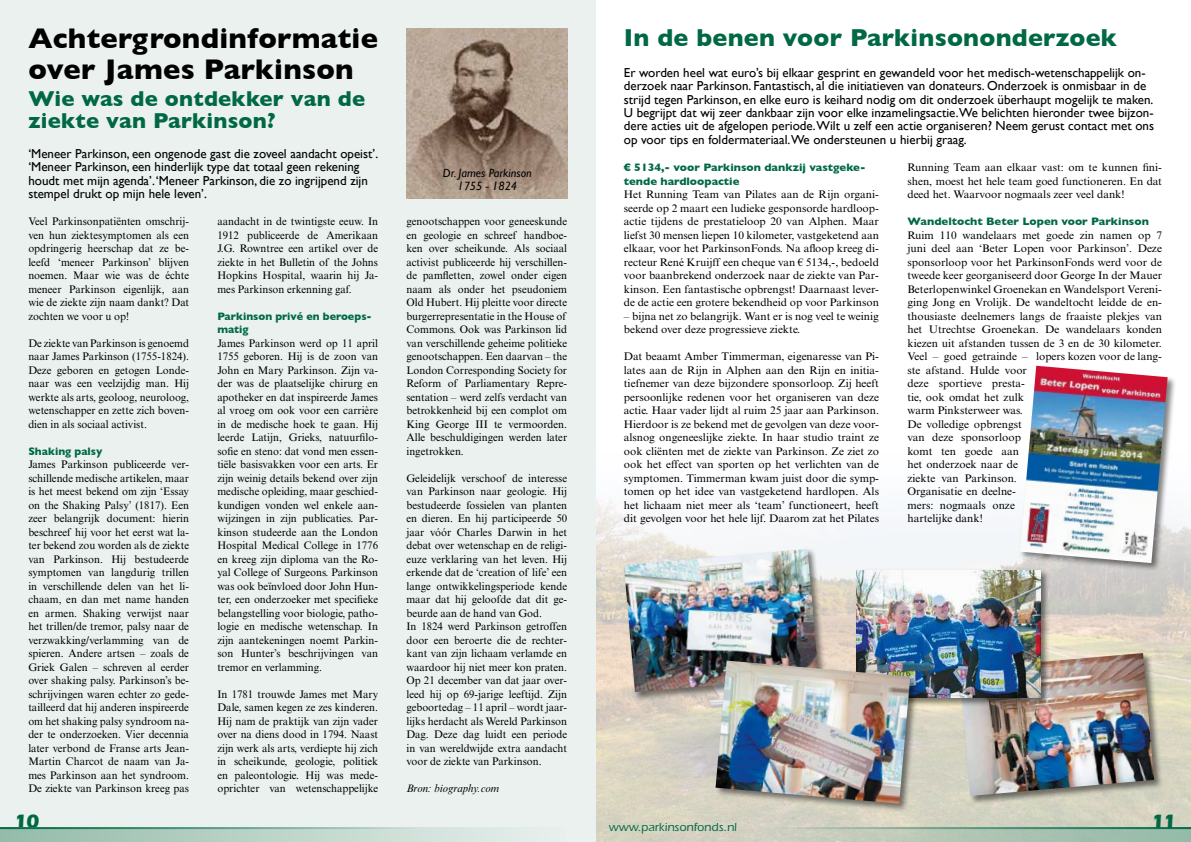
<style>
.page{position:relative;width:1191px;height:842px;background:#fff}
.page>*{position:absolute;margin:0;border:0;box-sizing:border-box;transform-origin:0 0}
.t1{font:700 29px/31px "Gill Sans";letter-spacing:.01em;color:#000}
.t2{font:700 25px "Gill Sans";letter-spacing:.01em;color:#006944}
.t3{font:700 22px/22px "Gill Sans";letter-spacing:.01em;color:#006944}
.t4{font:700 20px "ITC Eras Std";color:#006944}
.t5{font:13px/13.5px "Gill Sans";color:#000}
.t6{font:italic 12px/13px "Gill Sans";color:#000;text-align:center}
.t7{font:500 12px "ITC Eras Std";color:#006944}
.t8{font:11px/13.5px "Times New Roman MT Std";color:#000;text-align:justify}
.t9{font:700 11px/13.5px "Gill Sans";color:#006944}
.t10{font:italic 11px "Times New Roman MT Std";color:#000}
</style>
<div class="page">
<img style="left:595px;top:454px;width:596px;height:388px">
<div style="left:0;top:0;width:595px;height:842px;background:#eaf1ee"></div>
<svg style="left:0;top:827px;width:504px;height:15px;background:#b9d2c7"></svg>
<hr style="left:0;top:827px;width:417px;height:2px;background:#006944">
<svg style="left:746px;top:827px;width:445px;height:15px;background:#b3c5b5"></svg>
<hr style="left:774px;top:827px;width:417px;height:2px;background:#006944">
<img style="left:406px;top:28px;width:161px;height:170px">
<div style="left:1018px;top:365px;width:158px;height:207px;background:#000;opacity:.5"></div>
<img style="left:1020px;top:366px;width:147px;height:197px">
<div style="left:622px;top:548px;width:205px;height:153px;background:#000;opacity:.5"></div>
<img style="left:624px;top:549px;width:194px;height:143px">
<div style="left:958px;top:652px;width:205px;height:153px;background:#000;opacity:.5"></div>
<img style="left:959px;top:653px;width:195px;height:143px">
<div style="left:855px;top:568px;width:195px;height:139px;background:#000;opacity:.5"></div>
<img style="left:856px;top:570px;width:184px;height:128px">
<div style="left:714px;top:659px;width:205px;height:154px;background:#000;opacity:.5"></div>
<img style="left:715px;top:660px;width:195px;height:144px">
<h1 class="t1" style="left:28px;top:23px;width:351px">Achtergrondinformatie over James Parkinson</h1>
<h3 class="t3" style="left:28px;top:88px;width:338px">Wie was de ontdekker van de ziekte van Parkinson?</h3>
<p class="t5" style="left:28px;top:146px;width:351px">‘Meneer Parkinson, een ongenode gast die zoveel aandacht opeist’. ‘Meneer Parkinson, een hinderlijk type dat totaal geen rekening houdt met mijn agenda’. ‘Meneer Parkinson, die zo ingrijpend zijn stempel drukt op mijn hele leven’.</p>
<p class="t8" style="left:28px;top:215px;width:162px">Veel Parkinsonpatiënten omschrij&shy;ven hun ziektesymptomen als een opdringerig heerschap dat ze be&shy;leefd ‘meneer Parkinson’ blijven noemen. Maar wie was de échte meneer Parkinson eigenlijk, aan wie de ziekte zijn naam dankt? Dat zochten we voor u op!</p>
<p class="t8" style="left:28px;top:336px;width:162px">De ziekte van Parkinson is genoemd naar James Parkinson (1755-1824).<br>Deze geboren en getogen Londe&shy;naar was een veelzijdig man. Hij werkte als arts, geoloog, neuroloog, wetenschapper en zette zich boven&shy;dien in als sociaal activist.</p>
<p class="t9" style="left:28px;top:444px;width:75px">Shaking palsy</p>
<p class="t8" style="left:28px;top:458px;width:162px">James Parkinson publiceerde ver&shy;schillende medische artikelen, maar is het meest bekend om zijn ‘Essay on the Shaking Palsy’ (1817). Een zeer belangrijk document: hierin beschreef hij voor het eerst wat la&shy;ter bekend zou worden als de ziekte van Parkinson. Hij bestudeerde symptomen van langdurig trillen in verschillende delen van het li&shy;chaam, en dan met name handen en armen. Shaking verwijst naar het trillen/de tremor, palsy naar de verzwakking/verlamming van de spieren. Andere artsen – zoals de Griek Galen – schreven al eerder over shaking palsy. Parkinson’s be&shy;schrijvingen waren echter zo gede&shy;tailleerd dat hij anderen inspireerde om het shaking palsy syndroom na&shy;der te onderzoeken. Vier decennia later verbond de Franse arts Jean-Martin Charcot de naam van Ja&shy;mes Parkinson aan het syndroom.<br>De ziekte van Parkinson kreeg pas</p>
<p class="t8" style="left:217px;top:215px;width:162px">aandacht in de twintigste eeuw. In 1912 publiceerde de Amerikaan J.G. Rowntree een artikel over de ziekte in het Bulletin of the Johns Hopkins Hospital, waarin hij Ja&shy;mes Parkinson erkenning gaf.</p>
<p class="t9" style="left:217px;top:309px;width:156px">Parkinson privé en beroeps&shy;matig</p>
<p class="t8" style="left:217px;top:336px;width:162px">James Parkinson werd op 11 april 1755 geboren. Hij is de zoon van John en Mary Parkinson. Zijn va&shy;der was de plaatselijke chirurg en apotheker en dat inspireerde James al vroeg om ook voor een carrière in de medische hoek te gaan. Hij leerde Latijn, Grieks, natuurfilo&shy;sofie en steno: dat vond men essen&shy;tiële basisvakken voor een arts. Er zijn weinig details bekend over zijn medische opleiding, maar geschied&shy;kundigen vonden wel enkele aan&shy;wijzingen in zijn publicaties. Par&shy;kinson studeerde aan the London Hospital Medical College in 1776 en kreeg zijn diploma van the Ro&shy;yal College of Surgeons. Parkinson was ook beïnvloed door John Hun&shy;ter, een onderzoeker met specifieke belangstelling voor biologie, patho&shy;logie en medische wetenschap. In zijn aantekeningen noemt Parkin&shy;son Hunter’s beschrijvingen van tremor en verlamming.</p>
<p class="t8" style="left:217px;top:687px;width:162px">In 1781 trouwde James met Mary Dale, samen kegen ze zes kinderen.<br>Hij nam de praktijk van zijn vader over na diens dood in 1794. Naast zijn werk als arts, verdiepte hij zich in scheikunde, geologie, politiek en paleontologie. Hij was mede&shy;oprichter van wetenschappelijke</p>
<p class="t6" style="left:443px;top:167px;width:90px">Dr. James Parkinson<br>1755 - 1824</p>
<p class="t8" style="left:406px;top:215px;width:162px">genootschappen voor geneeskunde en geologie en schreef handboe&shy;ken over scheikunde. Als sociaal activist publiceerde hij verschillen&shy;de pamfletten, zowel onder eigen naam als onder het pseudoniem Old Hubert. Hij pleitte voor directe burgerrepresentatie in the House of Commons. Ook was Parkinson lid van verschillende geheime politieke genootschappen. Een daarvan – the London Corresponding Society for Reform of Parliamentary Repre&shy;sentation – werd zelfs verdacht van betrokkenheid bij een complot om King George III te vermoorden.<br>Alle beschuldigingen werden later ingetrokken.</p>
<p class="t8" style="left:406px;top:471px;width:162px;text-align:left">Geleidelijk verschoof de interesse van Parkinson naar geologie. Hij bestudeerde fossielen van planten en dieren. En hij participeerde 50 jaar vóór Charles Darwin in het debat over wetenschap en de religi&shy;euze verklaring van het leven. Hij erkende dat de ‘creation of life’ een lange ontwikkelingsperiode kende maar dat hij geloofde dat dit ge&shy;beurde aan de hand van God.<br>In 1824 werd Parkinson getroffen door een beroerte die de rechter&shy;kant van zijn lichaam verlamde en waardoor hij niet meer kon praten.<br>Op 21 december van dat jaar over&shy;leed hij op 69-jarige leeftijd. Zijn geboortedag – 11 april – wordt jaar&shy;lijks herdacht als Wereld Parkinson Dag. Deze dag luidt een periode in van wereldwijde extra aandacht voor de ziekte van Parkinson.</p>
<p class="t10" style="left:406px;top:782px;width:94px">Bron: biography.com</p>
<h2 class="t2" style="left:624px;top:22px;width:495px">In de benen voor Parkinsononderzoek</h2>
<p class="t5" style="left:624px;top:65px;width:531px">Er worden heel wat euro’s bij elkaar gesprint en gewandeld voor het medisch-wetenschappelijk on&shy;derzoek naar Parkinson. Fantastisch, al die initiatieven van donateurs. Onderzoek is onmisbaar in de strijd tegen Parkinson, en elke euro is keihard nodig om dit onderzoek überhaupt mogelijk te maken.<br>U begrijpt dat wij zeer dankbaar zijn voor elke inzamelingsactie.We belichten hieronder twee bijzon&shy;dere acties uit de afgelopen periode.Wilt u zelf een actie organiseren? Neem gerust contact met ons op voor tips en foldermateriaal.We ondersteunen u hierbij graag.</p>
<p class="t9" style="left:624px;top:160px;width:243px">€ 5134,- voor Parkinson dankzij vastgeke&shy;tende hardloopactie</p>
<p class="t8" style="left:624px;top:188px;width:257px">Het Running Team van Pilates aan de Rijn organi&shy;seerde op 2 maart een ludieke gesponsorde hardloop&shy;actie tijdens de prestatieloop 20 van Alphen. Maar liefst 30 mensen liepen 10 kilometer, vastgeketend aan elkaar, voor het ParkinsonFonds. Na afloop kreeg di&shy;recteur René Kruijff een cheque van € 5134,-, bedoeld voor baanbrekend onderzoek naar de ziekte van Par&shy;kinson. Een fantastische opbrengst! Daarnaast lever&shy;de de actie een grotere bekendheid op voor Parkinson</p>
<p class="t8" style="left:624px;top:309px;width:256px">– bijna net zo belangrijk. Want er is nog veel te weinig bekend over deze progressieve ziekte.</p>
<p class="t8" style="left:624px;top:350px;width:257px">Dat beaamt Amber Timmerman, eigenaresse van Pi&shy;lates aan de Rijn in Alphen aan den Rijn en initia&shy;tiefnemer van deze bijzondere sponsorloop. Zij heeft persoonlijke redenen voor het organiseren van deze actie. Haar vader lijdt al ruim 25 jaar aan Parkinson.<br>Hierdoor is ze bekend met de gevolgen van deze voor&shy;alsnog ongeneeslijke ziekte. In haar studio traint ze ook cliënten met de ziekte van Parkinson. Ze ziet zo ook het effect van sporten op het verlichten van de symptomen. Timmerman kwam juist door die symp&shy;tomen op het idee van vastgeketend hardlopen. Als het lichaam niet meer als ‘team’ functioneert, heeft dit gevolgen voor het hele lijf. Daarom zat het Pilates</p>
<p class="t8" style="left:907px;top:161px;width:256px">Running Team aan elkaar vast: om te kunnen fini&shy;shen, moest het hele team goed functioneren. En dat deed het. Waarvoor nogmaals zeer veel dank!</p>
<p class="t9" style="left:907px;top:214px;width:243px">Wandeltocht Beter Lopen voor Parkinson</p>
<p class="t8" style="left:907px;top:228px;width:256px;text-align:left">Ruim 110 wandelaars met goede zin namen op 7 juni deel aan ‘Beter Lopen voor Parkinson’. Deze sponsorloop voor het ParkinsonFonds werd voor de tweede keer georganiseerd door George In der Mauer Beterlopenwinkel Groenekan en Wandelsport Vereni&shy;ging Jong en Vrolijk. De wandeltocht leidde de en&shy;thousiaste deelnemers langs de fraaiste plekjes van het Utrechtse Groenekan. De wandelaars konden kiezen uit afstanden tussen de 3 en de 30 kilometer.<br>Veel – goed getrainde – lopers kozen voor de lang&shy;ste afstand. Hulde voor<br>deze sportieve presta-<br>tie, ook omdat het zulk<br>warm Pinksterweer was.<br>De volledige opbrengst<br>van deze sponsorloop<br>komt ten goede aan<br>het onderzoek naar de<br>ziekte van Parkinson.<br>Organisatie en deelne-<br>mers: nogmaals onze<br>hartelijke dank!</p>
<h3 class="t4" style="left:14px;top:809px;width:27px">10</h3>
<p class="t7" style="left:609px;top:820px;width:130px">www.parkinsonfonds.nl</p>
<h3 class="t4" style="left:1151px;top:809px;width:27px">11</h3>
</div>
